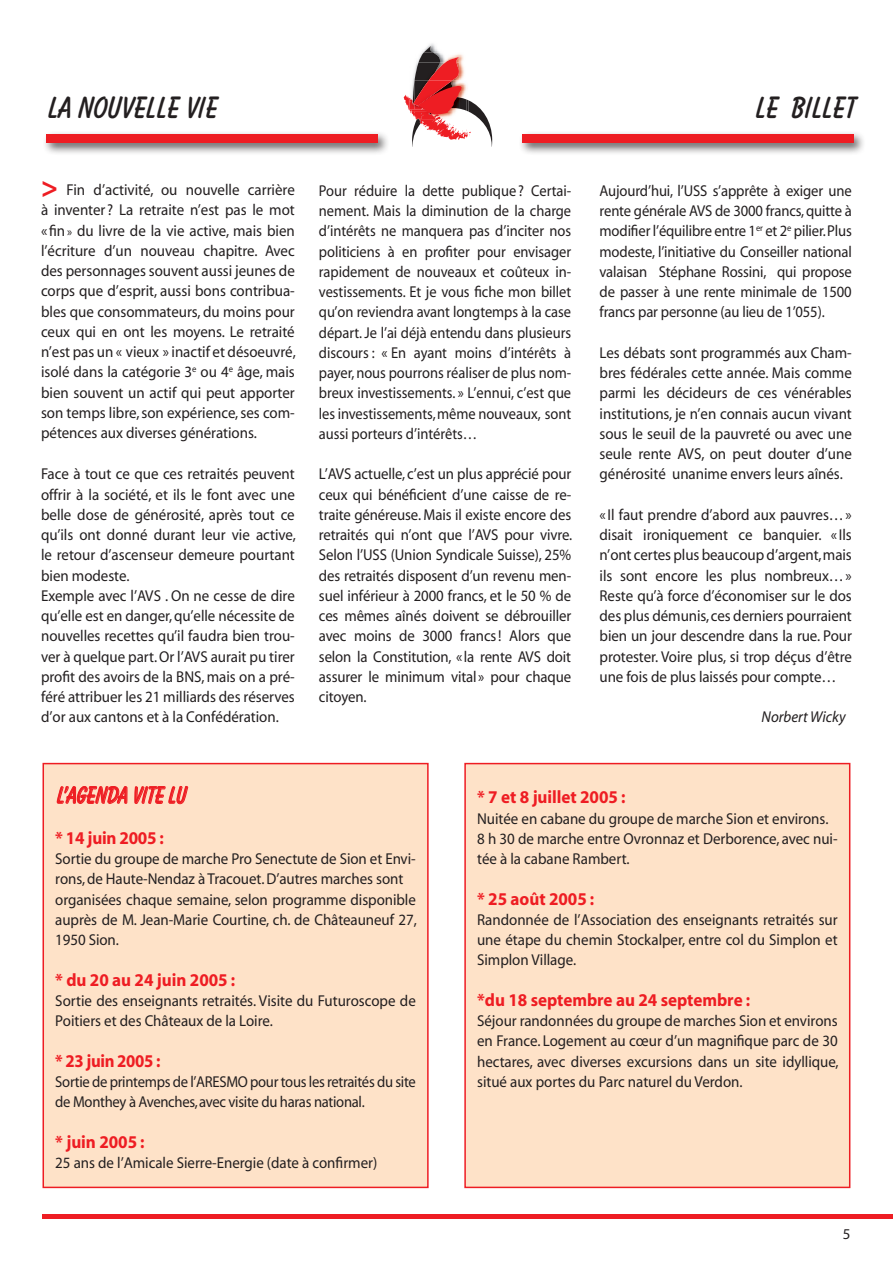
<style>
.page{position:relative;width:893px;height:1263px;background:#fff}
.page>*{position:absolute;margin:0;border:0;box-sizing:border-box;transform-origin:0 0}
.t1{font:700 27px "Balloon";color:#231f20}
.texte_général_frança{font:700 21px "Balloon";color:#ee1d23;scale:.95 1}
.texte_général_frança-2{font:700 18px "Myriad";color:#ee1d23;scale:.95 1}
.texte_général_frança-3{font:700 18px "Myriad";letter-spacing:-.02em;color:#ee1d23;scale:.93 1}
.texte_général_frança-4{font:15.75px/20.2px "Myriad";letter-spacing:-.005em;color:#231f20;text-align:justify;scale:.95 1}
.texte_général_frança-5{font:15.75px/20.2px "Myriad";letter-spacing:-.005em;color:#231f20;text-align:justify;scale:.92 1}
.texte_général_frança-6{font:15.75px/20.2px "Myriad";letter-spacing:-.005em;color:#231f20;text-align:justify;scale:.94 1}
.texte_général_frança-7{font:15.75px/20.2px "Myriad";letter-spacing:-.005em;color:#231f20;text-align:justify;scale:.93 1}
.texte_général_frança-8{font:italic 15.75px "Myriad";color:#231f20;scale:.95 1}
.t2{font:15px "Myriad";color:#231f20}
.s1{font-weight:700;font-size:30px;color:#ee1d23}
.s2{font-size:12.75px}
</style>
<div class="page">
<div style="left:465px;top:764px;width:385px;height:423px;background:#fee2c8"></div>
<div style="left:464px;top:763px;width:386px;height:425px;border:2px solid #ee1d23"></div>
<div style="left:43px;top:764px;width:385px;height:423px;background:#fee2c8"></div>
<div style="left:43px;top:763px;width:386px;height:425px;border:2px solid #ee1d23"></div>
<hr style="left:43px;top:1215px;width:850px;height:4px;background:#ee1d23">
<svg style="left:404px;top:43px;width:88px;height:104px"></svg>
<div style="left:42px;top:131px;width:347px;height:24px;background:#231f20;opacity:.75"></div>
<div style="left:46px;top:135px;width:331px;height:8px;background:#ee1d23"></div>
<div style="left:518px;top:131px;width:348px;height:24px;background:#231f20;opacity:.75"></div>
<div style="left:522px;top:135px;width:332px;height:8px;background:#ee1d23"></div>
<svg style="left:57px;top:786px;width:71px;height:18px"></svg>
<svg style="left:135px;top:786px;width:53px;height:18px"></svg>
<p class="t1" style="left:46px;top:91px;width:171px">LA NOUVELLE VIE</p>
<p class="t1" style="left:753px;top:91px;width:102px">LE BILLET</p>
<p class="texte_général_frança-4" style="left:41px;top:180px;width:270px"><span class="s1">&gt;</span> Fin d’activité, ou nouvelle carrière à inventer ? La retraite n’est pas le mot «fin<span class="s2">»</span> du livre de la vie active, mais bien l’écriture d’un nouveau chapitre. Avec des personnages souvent aussi jeunes de corps que d’esprit, aussi bons contribua&shy;bles que consommateurs, du moins pour ceux qui en ont les moyens. Le retraité n’est pas un « vieux » inactif et désoeuvré, isolé dans la catégorie 3<sup>e</sup> ou 4<sup>e</sup> âge, mais bien souvent un actif qui peut apporter son temps libre, son expérience, ses com&shy;pétences aux diverses générations.</p>
<p class="texte_général_frança-4" style="left:41px;top:465px;width:270px">Face à tout ce que ces retraités peuvent offrir à la société, et ils le font avec une belle dose de générosité, après tout ce qu’ils ont donné durant leur vie active, le retour d’ascenseur demeure pourtant bien modeste.</p>
<p class="texte_général_frança-4" style="left:41px;top:586px;width:269px">Exemple avec l’AVS . On ne cesse de dire qu’elle est en danger, qu’elle nécessite de nouvelles recettes qu’il faudra bien trou&shy;ver à quelque part. Or l’AVS aurait pu tirer profit des avoirs de la BNS, mais on a pré&shy;féré attribuer les 21 milliards des réserves d’or aux cantons et à la Confédération.</p>
<p class="texte_général_frança-5" style="left:319px;top:181px;width:276px">Pour réduire la dette publique? Certai&shy;nement. Mais la diminution de la charge d’intérêts ne manquera pas d’inciter nos politiciens à en profiter pour envisager rapidement de nouveaux et coûteux in&shy;vestissements. Et je vous fiche mon billet qu’on reviendra avant longtemps à la case départ. Je l’ai déjà entendu dans plusieurs discours : « En ayant moins d’intérêts à payer, nous pourrons réaliser de plus nom&shy;breux investissements. » L’ennui, c’est que les investissements, même nouveaux, sont aussi porteurs d’intérêts…</p>
<p class="texte_général_frança-6" style="left:319px;top:465px;width:271px">L’AVS actuelle, c’est un plus apprécié pour ceux qui bénéficient d’une caisse de re&shy;traite généreuse. Mais il existe encore des retraités qui n’ont que l’AVS pour vivre.<br>Selon l’USS (Union Syndicale Suisse), 25% des retraités disposent d’un revenu men&shy;suel inférieur à 2000 francs, et le 50 % de ces mêmes aînés doivent se débrouiller avec moins de 3000 francs! Alors que selon la Constitution, « la rente AVS doit assurer le minimum vital » pour chaque citoyen.</p>
<p class="texte_général_frança-7" style="left:600px;top:181px;width:273px">Aujourd’hui, l’USS s’apprête à exiger une rente générale AVS de 3000 francs, quitte à modifier l’équilibre entre 1<sup>er</sup> et 2<sup>e</sup> pilier. Plus modeste, l’initiative du Conseiller national valaisan Stéphane Rossini, qui propose de passer à une rente minimale de 1500 francs par personne (au lieu de 1’055).</p>
<p class="texte_général_frança-4" style="left:600px;top:343px;width:267px">Les débats sont programmés aux Cham&shy;bres fédérales cette année. Mais comme parmi les décideurs de ces vénérables institutions, je n’en connais aucun vivant sous le seuil de la pauvreté ou avec une seule rente AVS, on peut douter d’une générosité unanime envers leurs aînés.</p>
<p class="texte_général_frança-4" style="left:600px;top:505px;width:267px">« Il faut prendre d’abord aux pauvres…» disait ironiquement ce banquier. « Ils n’ont certes plus beaucoup d’argent, mais ils sont encore les plus nombreux…» Reste qu’à force d’économiser sur le dos des plus démunis, ces derniers pourraient bien un jour descendre dans la rue. Pour protester. Voire plus, si trop déçus d’être une fois de plus laissés pour compte…</p>
<p class="texte_général_frança-8" style="left:762px;top:709px;width:90px">Norbert Wicky</p>
<p class="texte_général_frança" style="left:55px;top:782px;width:138px">L’AGENDA VITE LU</p>
<p class="texte_général_frança-2" style="left:55px;top:828px;width:116px">* 14 juin 2005 :</p>
<p class="texte_général_frança-4" style="left:55px;top:849px;width:381px">Sortie du groupe de marche Pro Senectute de Sion et Envi&shy;rons, de Haute-Nendaz à Tracouet. D’autres marches sont</p>
<p class="texte_général_frança-4" style="left:55px;top:890px;width:382px">organisées chaque semaine, selon programme disponible auprès de M. Jean-Marie Courtine, ch. de Châteauneuf 27, 1950 Sion.</p>
<p class="texte_général_frança-2" style="left:55px;top:970px;width:191px">* du 20 au 24 juin 2005 :</p>
<p class="texte_général_frança-4" style="left:55px;top:991px;width:381px">Sortie des enseignants retraités. Visite du Futuroscope de<br>Poitiers et des Châteaux de la Loire.</p>
<p class="texte_général_frança-3" style="left:55px;top:1051px;width:115px">* 23 juin 2005 :</p>
<p class="texte_général_frança-7" style="left:55px;top:1072px;width:389px">Sortie de printemps de l’ARESMO pour tous les retraités du site de Monthey à Avenches, avec visite du haras national.</p>
<p class="texte_général_frança-2" style="left:55px;top:1132px;width:96px">* juin 2005 :</p>
<p class="texte_général_frança-4" style="left:55px;top:1153px;width:340px">25 ans de l’Amicale Sierre-Energie (date à confirmer)</p>
<p class="texte_général_frança-2" style="left:477px;top:788px;width:158px">* 7 et 8 juillet 2005 :</p>
<p class="texte_général_frança-4" style="left:477px;top:809px;width:371px">Nuitée en cabane du groupe de marche Sion et environs.</p>
<p class="texte_général_frança-4" style="left:477px;top:829px;width:381px">8 h 30 de marche entre Ovronnaz et Derborence, avec nui&shy;tée à la cabane Rambert.</p>
<p class="texte_général_frança-2" style="left:477px;top:889px;width:125px">* 25 août 2005 :</p>
<p class="texte_général_frança-4" style="left:477px;top:910px;width:381px">Randonnée de l’Association des enseignants retraités sur une étape du chemin Stockalper, entre col du Simplon et Simplon Village.</p>
<p class="texte_général_frança-2" style="left:477px;top:990px;width:289px">*du 18 septembre au 24 septembre :</p>
<p class="texte_général_frança-4" style="left:477px;top:1011px;width:382px">Séjour randonnées du groupe de marches Sion et environs en France. Logement au cœur d’un magnifique parc de 30 hectares, avec diverses excursions dans un site idyllique, situé aux portes du Parc naturel du Verdon.</p>
<p class="t2" style="left:843px;top:1226px;width:9px">5</p>
</div>
